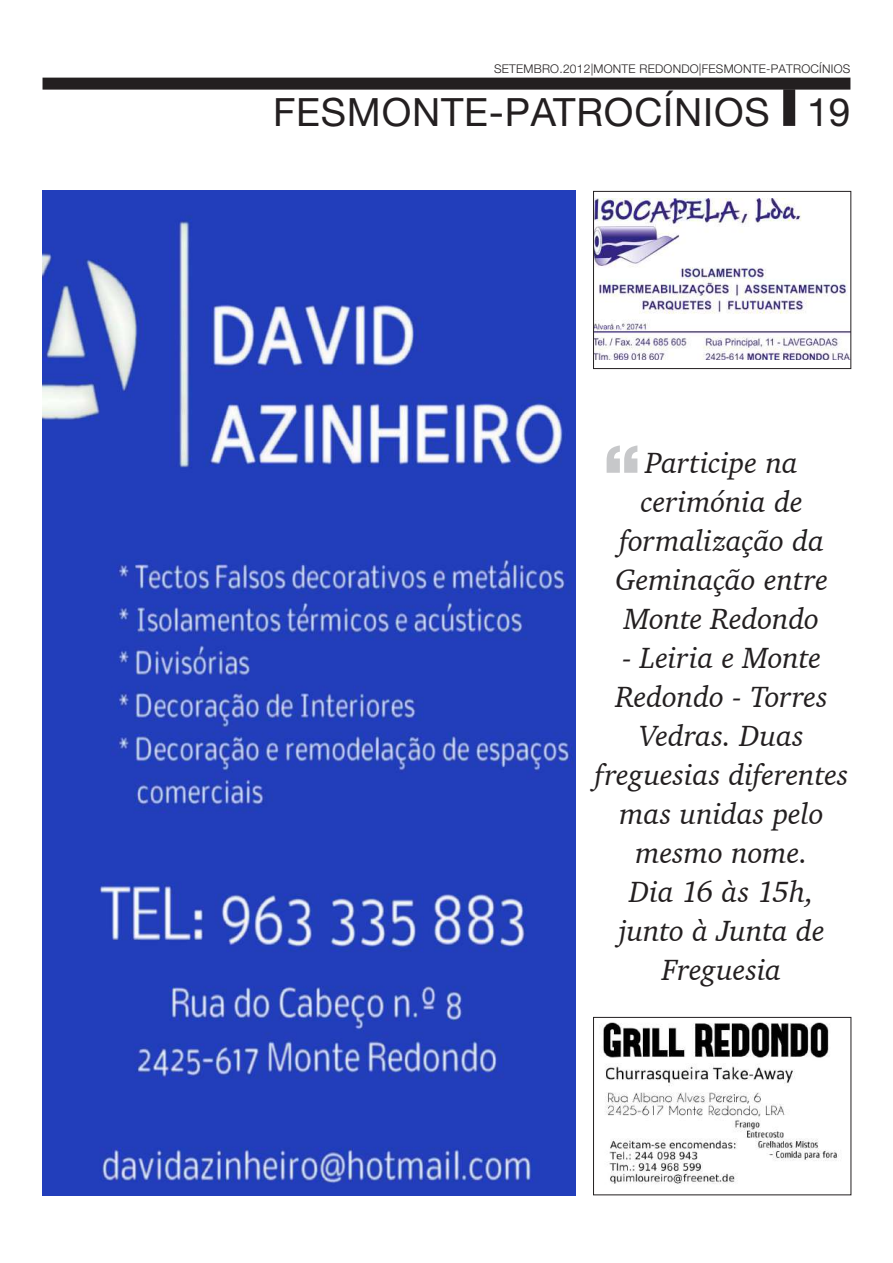
<style>
.page{position:relative;width:893px;height:1263px;background:#fff}
.page>*{position:absolute;margin:0;border:0;box-sizing:border-box;transform-origin:0 0}
.t1{font:900 72px "Helvetica Neue";color:#c7c8ca}
.t2{font:39px "Helvetica Neue";letter-spacing:.02em;color:#231f20}
.t3{font:italic 30px/39px "Charter IT Cby BT";letter-spacing:-.005em;color:#231f20;text-align:center}
.t4{font:300 12px "Helvetica Neue";letter-spacing:.02em;color:#231f20}
</style>
<div class="page">
<img style="left:595px;top:198px;width:254px;height:162px">
<div style="left:593px;top:191px;width:258px;height:178px;border:1px solid #231f20"></div>
<div style="left:43px;top:78px;width:807px;height:12px;background:#231f20"></div>
<div style="left:783px;top:89px;width:12px;height:37px;background:#231f20"></div>
<img style="left:43px;top:191px;width:532px;height:1004px">
<img style="left:603px;top:1022px;width:236px;height:162px">
<div style="left:593px;top:1017px;width:258px;height:178px;border:1px solid #231f20"></div>
<p class="t4" style="left:494px;top:62px;width:358px">SETEMBRO.2012|MONTE REDONDO|FESMONTE-PATROCÍNIOS</p>
<h2 class="t2" style="left:273px;top:89px;width:579px">FESMONTE-PATROCÍNIOS 19</h2>
<h1 class="t1" style="left:603px;top:428px;width:39px">“</h1>
<p class="t3" style="left:615px;top:442px;width:214px">Participe na cerimónia de formalização da<br>Geminação entre<br>Monte Redondo</p>
<p class="t3" style="left:595px;top:637px;width:255px">- Leiria e Monte<br>Redondo - Torres<br>Vedras. Duas freguesias diferentes mas unidas pelo mesmo nome.<br>Dia 16 às 15h, junto à Junta de<br>Freguesia</p>
</div>
